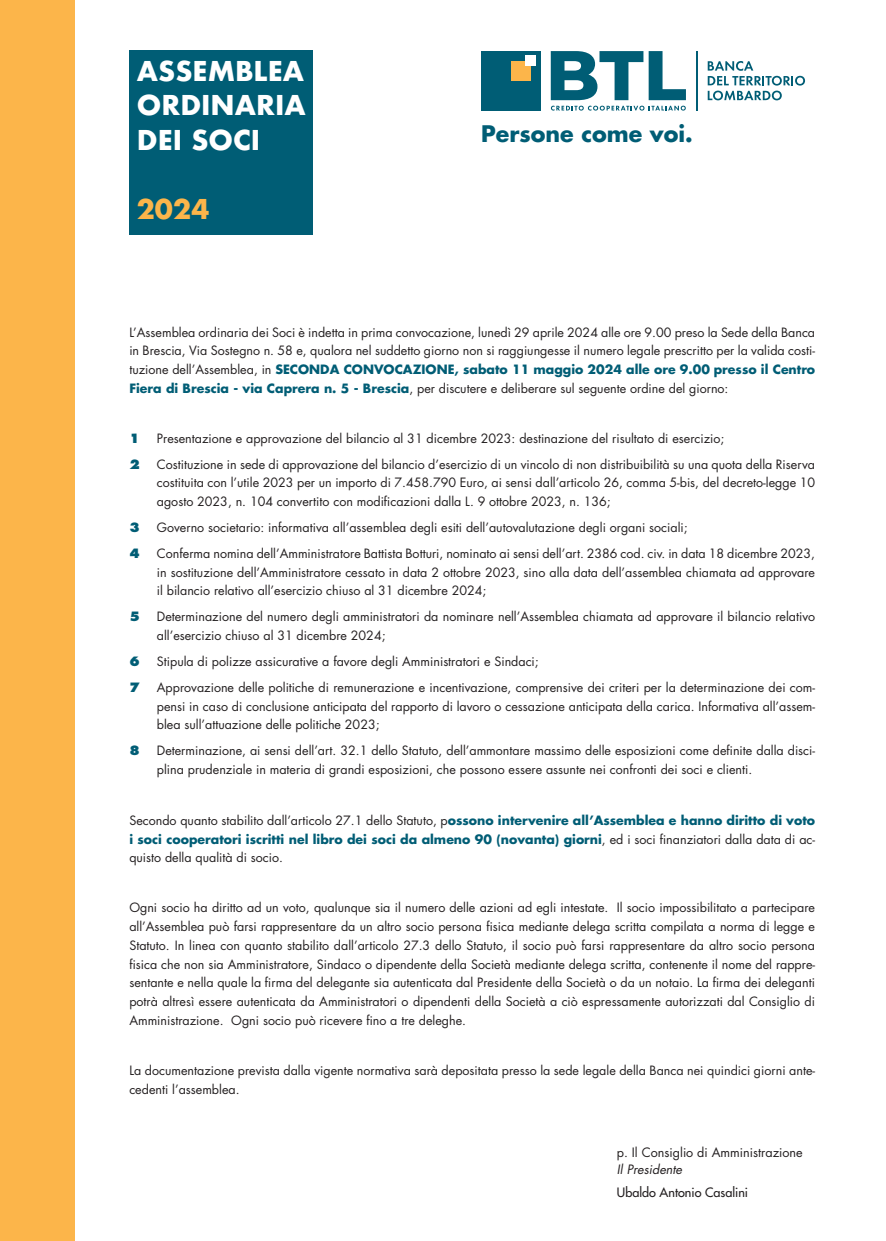
<style>
.page{position:relative;width:886px;height:1241px;background:#fff}
.page>*{position:absolute;margin:0;border:0;box-sizing:border-box;transform-origin:0 0}
.t1{font:700 26.56px "Futura";color:#fff}
.t2{font:700 26.56px "Futura";color:#fcb54a}
.t3{font:700 22.19px "Futura Std";color:#005d75}
.t4{font:12.62px "Futura Std";color:#231f20}
.t5{font:500 12.62px "Futura Std";color:#231f20}
.t6{font:italic 12.62px "Futura Std";color:#231f20}
.t7{font:12.5px/18.8px "Futura Std";color:#231f20;text-align:justify}
.t8{font:800 12.5px "Futura Std";color:#005d75}
.s1{font-weight:700;color:#005d75}
</style>
<div class="page">
<div style="left:129px;top:50px;width:183px;height:185px;background:#005d75"></div>
<svg style="left:551px;top:51px;width:92px;height:49px"></svg>
<svg style="left:649px;top:51px;width:37px;height:49px"></svg>
<div style="left:481px;top:51px;width:60px;height:59px;background:#005d75"></div>
<div style="left:511px;top:61px;width:20px;height:20px;background:#fcb54a"></div>
<div style="left:526px;top:56px;width:10px;height:10px;background:#fff"></div>
<svg style="left:551px;top:106px;width:135px;height:5px"></svg>
<svg style="left:708px;top:61px;width:97px;height:39px"></svg>
<hr style="left:696px;top:51px;width:2px;height:59px;background:#005d75">
<div style="left:0;top:0;width:74px;height:1240px;background:#fcb54a"></div>
<p class="t1" style="left:137px;top:51px;width:169px">ASSEMBLEA</p>
<p class="t1" style="left:137px;top:86px;width:170px">ORDINARIA</p>
<p class="t1" style="left:137px;top:121px;width:125px">DEI SOCI</p>
<p class="t2" style="left:137px;top:190px;width:74px">2024</p>
<h2 class="t3" style="left:481px;top:119px;width:213px">Persone come voi.</h2>
<p class="t7" style="left:129px;top:322px;width:687px">L’Assemblea ordinaria dei Soci è indetta in prima convocazione, lunedì 29 aprile 2024 alle ore 9.00 preso la Sede della Banca in Brescia, Via Sostegno n. 58 e, qualora nel suddetto giorno non si raggiungesse il numero legale prescritto per la valida costi&shy;tuzione dell’Assemblea, in <span class="s1">SECONDA CONVOCAZIONE, sabato 11 maggio 2024 alle ore 9.00 presso il Centro Fiera di Brescia - via Caprera n. 5 - Brescia</span>, per discutere e deliberare sul seguente ordine del giorno:</p>
<p class="t8" style="left:129px;top:430px;width:12px">1</p>
<p class="t7" style="left:157px;top:429px;width:569px">Presentazione e approvazione del bilancio al 31 dicembre 2023: destinazione del risultato di esercizio;</p>
<p class="t8" style="left:129px;top:456px;width:12px">2</p>
<p class="t7" style="left:157px;top:455px;width:660px">Costituzione in sede di approvazione del bilancio d’esercizio di un vincolo di non distribuibilità su una quota della Riserva costituita con l’utile 2023 per un importo di 7.458.790 Euro, ai sensi dall’articolo 26, comma 5-bis, del decreto-legge 10 agosto 2023, n. 104 convertito con modificazioni dalla L. 9 ottobre 2023, n. 136;</p>
<p class="t8" style="left:129px;top:519px;width:12px">3</p>
<p class="t7" style="left:157px;top:518px;width:532px">Governo societario: informativa all’assemblea degli esiti dell’autovalutazione degli organi sociali;</p>
<p class="t8" style="left:129px;top:545px;width:12px">4</p>
<p class="t7" style="left:157px;top:544px;width:660px">Conferma nomina dell’Amministratore Battista Botturi, nominato ai sensi dell’art. 2386 cod. civ. in data 18 dicembre 2023, in sostituzione dell’Amministratore cessato in data 2 ottobre 2023, sino alla data dell’assemblea chiamata ad approvare il bilancio relativo all’esercizio chiuso al 31 dicembre 2024;</p>
<p class="t8" style="left:129px;top:608px;width:12px">5</p>
<p class="t7" style="left:157px;top:607px;width:660px">Determinazione del numero degli amministratori da nominare nell’Assemblea chiamata ad approvare il bilancio relativo all’esercizio chiuso al 31 dicembre 2024;</p>
<p class="t8" style="left:129px;top:653px;width:12px">6</p>
<p class="t7" style="left:157px;top:652px;width:383px">Stipula di polizze assicurative a favore degli Amministratori e Sindaci;</p>
<p class="t8" style="left:129px;top:679px;width:12px">7</p>
<p class="t7" style="left:157px;top:677px;width:660px">Approvazione delle politiche di remunerazione e incentivazione, comprensive dei criteri per la determinazione dei com&shy;pensi in caso di conclusione anticipata del rapporto di lavoro o cessazione anticipata della carica. Informativa all’assem&shy;blea sull’attuazione delle politiche 2023;</p>
<p class="t8" style="left:129px;top:742px;width:12px">8</p>
<p class="t7" style="left:157px;top:741px;width:660px">Determinazione, ai sensi dell’art. 32.1 dello Statuto, dell’ammontare massimo delle esposizioni come definite dalla disci&shy;plina prudenziale in materia di grandi esposizioni, che possono essere assunte nei confronti dei soci e clienti.</p>
<p class="t7" style="left:129px;top:810px;width:687px">Secondo quanto stabilito dall’articolo 27.1 dello Statuto, p<span class="s1">ossono intervenire all’Assemblea e hanno diritto di voto i soci cooperatori iscritti nel libro dei soci da almeno 90 (novanta) giorni</span>, ed i soci finanziatori dalla data di ac&shy;quisto della qualità di socio.</p>
<p class="t7" style="left:129px;top:898px;width:687px">Ogni socio ha diritto ad un voto, qualunque sia il numero delle azioni ad egli intestate. Il socio impossibilitato a partecipare all’Assemblea può farsi rappresentare da un altro socio persona fisica mediante delega scritta compilata a norma di legge e Statuto. In linea con quanto stabilito dall’articolo 27.3 dello Statuto, il socio può farsi rappresentare da altro socio persona fisica che non sia Amministratore, Sindaco o dipendente della Società mediante delega scritta, contenente il nome del rappre&shy;sentante e nella quale la firma del delegante sia autenticata dal Presidente della Società o da un notaio. La firma dei deleganti potrà altresì essere autenticata da Amministratori o dipendenti della Società a ciò espressamente autorizzati dal Consiglio di Amministrazione. Ogni socio può ricevere fino a tre deleghe.</p>
<p class="t7" style="left:129px;top:1060px;width:687px">La documentazione prevista dalla vigente normativa sarà depositata presso la sede legale della Banca nei quindici giorni ante&shy;cedenti l’assemblea.</p>
<p class="t4" style="left:617px;top:1144px;width:187px">p. Il Consiglio di Amministrazione</p>
<p class="t6" style="left:617px;top:1161px;width:67px">Il Presidente</p>
<p class="t5" style="left:617px;top:1183px;width:133px">Ubaldo Antonio Casalini</p>
</div>
